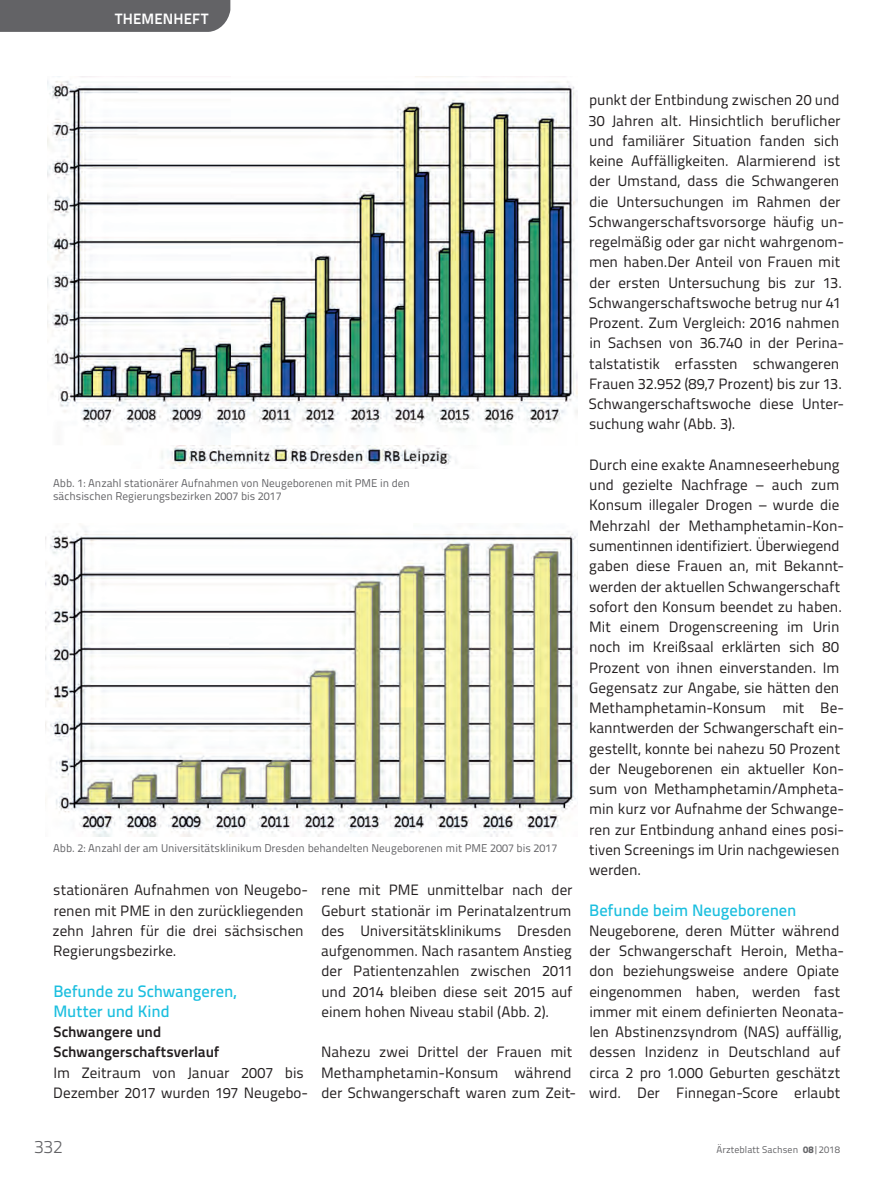
<style>
.page{position:relative;width:893px;height:1191px;background:#fff}
.page>*{position:absolute;margin:0;border:0;box-sizing:border-box;transform-origin:0 0}
.t1{font:300 18px "Titillium Text";color:#636366}
.t2{font:500 16.5px/20.2px "Titillium Text";letter-spacing:-.005em;color:#1cbfdf}
.t3{font:15px/20.2px "Titillium Text";color:#231f20}
.t4{font:700 15px/20.2px "Titillium Text";color:#231f20}
.t5{font:700 15px "Titillium Text";letter-spacing:.01em;color:#fff}
.t6{font:11.25px/13.5px "Titillium Text";color:#636366}
.t7{font:9.75px "Titillium Text";letter-spacing:.01em;color:#636366}
.s1{font-weight:800}
</style>
<div class="page">
<img style="left:47px;top:77px;width:531px;height:391px">
<img style="left:45px;top:530px;width:533px;height:306px">
<div style="left:0;top:0;width:230px;height:32px;background:#636366"></div>
<p class="t5" style="left:115px;top:7px;width:95px">themenheft</p>
<p class="t6" style="left:53px;top:475px;width:358px">Abb. 1: Anzahl stationärer Aufnahmen von Neugeborenen mit PME in den sächsischen Regierungsbezirken 2007 bis 2017</p>
<p class="t6" style="left:53px;top:840px;width:506px">Abb. 2: Anzahl der am Universitätsklinikum Dresden behandelten Neugeborenen mit PME 2007 bis 2017</p>
<p class="t3" style="left:53px;top:879px;width:257px">stationären Aufnahmen von Neugebo&shy;renen mit PME in den zurückliegenden zehn Jahren für die drei sächsischen<br>Regierungsbezirke.</p>
<p class="t2" style="left:53px;top:979px;width:184px">Befunde zu Schwangeren,<br>Mutter und Kind</p>
<p class="t4" style="left:54px;top:1021px;width:167px">Schwangere und<br>Schwangerschaftsverlauf</p>
<p class="t3" style="left:53px;top:1061px;width:256px">Im Zeitraum von Januar 2007 bis<br>Dezember 2017 wurden 197 Neugebo-</p>
<p class="t3" style="left:321px;top:879px;width:253px;text-align:justify">rene mit PME unmittelbar nach der Geburt stationär im Perinatalzentrum des Universitätsklinikums Dresden aufgenommen. Nach rasantem Anstieg der Patientenzahlen zwischen 2011 und 2014 bleiben diese seit 2015 auf einem hohen Niveau stabil (Abb. 2).</p>
<p class="t3" style="left:321px;top:1041px;width:256px">Nahezu zwei Drittel der Frauen mit<br>Methamphetamin-Konsum während der Schwangerschaft waren zum Zeit-</p>
<p class="t3" style="left:588px;top:89px;width:257px">punkt der Entbindung zwischen 20 und 30 Jahren alt. Hinsichtlich beruflicher und familiärer Situation fanden sich keine Auffälligkeiten. Alarmierend ist der Umstand, dass die Schwangeren die Untersuchungen im Rahmen der Schwangerschaftsvorsorge häufig un-- regelmäßig oder gar nicht wahrgenom&shy;men haben. Der Anteil von Frauen mit der ersten Untersuchung bis zur 13.<br>Schwangerschaftswoche betrug nur 41<br>Prozent. Zum Vergleich: 2016 nahmen in Sachsen von 36.740 in der Perina&shy;talstatistik erfassten schwangeren Frauen 32.952 (89,7 Prozent) bis zur 13.<br>Schwangerschaftswoche diese Unter&shy;suchung wahr (Abb. 3).</p>
<p class="t3" style="left:589px;top:454px;width:256px">Durch eine exakte Anamneseerhebung und gezielte Nachfrage – auch zum Konsum illegaler Drogen – wurde die Mehrzahl der Methamphetamin-Kon&shy;sumentinnen identifiziert. Überwiegend gaben diese Frauen an, mit Bekannt&shy;werden der aktuellen Schwangerschaft sofort den Konsum beendet zu haben.<br>Mit einem Drogenscreening im Urin noch im Kreißsaal erklärten sich 80<br>Prozent von ihnen einverstanden. Im Gegensatz zur Angabe, sie hätten den Methamphetamin-Konsum mit Be-- kanntwerden der Schwangerschaft ein&shy;gestellt, konnte bei nahezu 50 Prozent der Neugeborenen ein aktueller Kon&shy;sum von Methamphetamin/Ampheta&shy;min kurz vor Aufnahme der Schwange&shy;ren zur Entbindung anhand eines posi&shy;tiven Screenings im Urin nachgewiesen werden.</p>
<p class="t2" style="left:589px;top:898px;width:209px">Befunde beim Neugeborenen</p>
<p class="t3" style="left:589px;top:919px;width:256px">Neugeborene, deren Mütter während der Schwangerschaft Heroin, Metha&shy;don beziehungsweise andere Opiate eingenommen haben, werden fast immer mit einem definierten Neonata&shy;len Abstinenzsyndrom (NAS) auffällig, dessen Inzidenz in Deutschland auf circa 2 pro 1.000 Geburten geschätzt wird. Der Finnegan-Score erlaubt</p>
<p class="t1" style="left:34px;top:1133px;width:30px">332</p>
<p class="t7" style="left:717px;top:1142px;width:125px">Ärzteblatt Sachsen <span class="s1">08</span>|2018</p>
</div>
